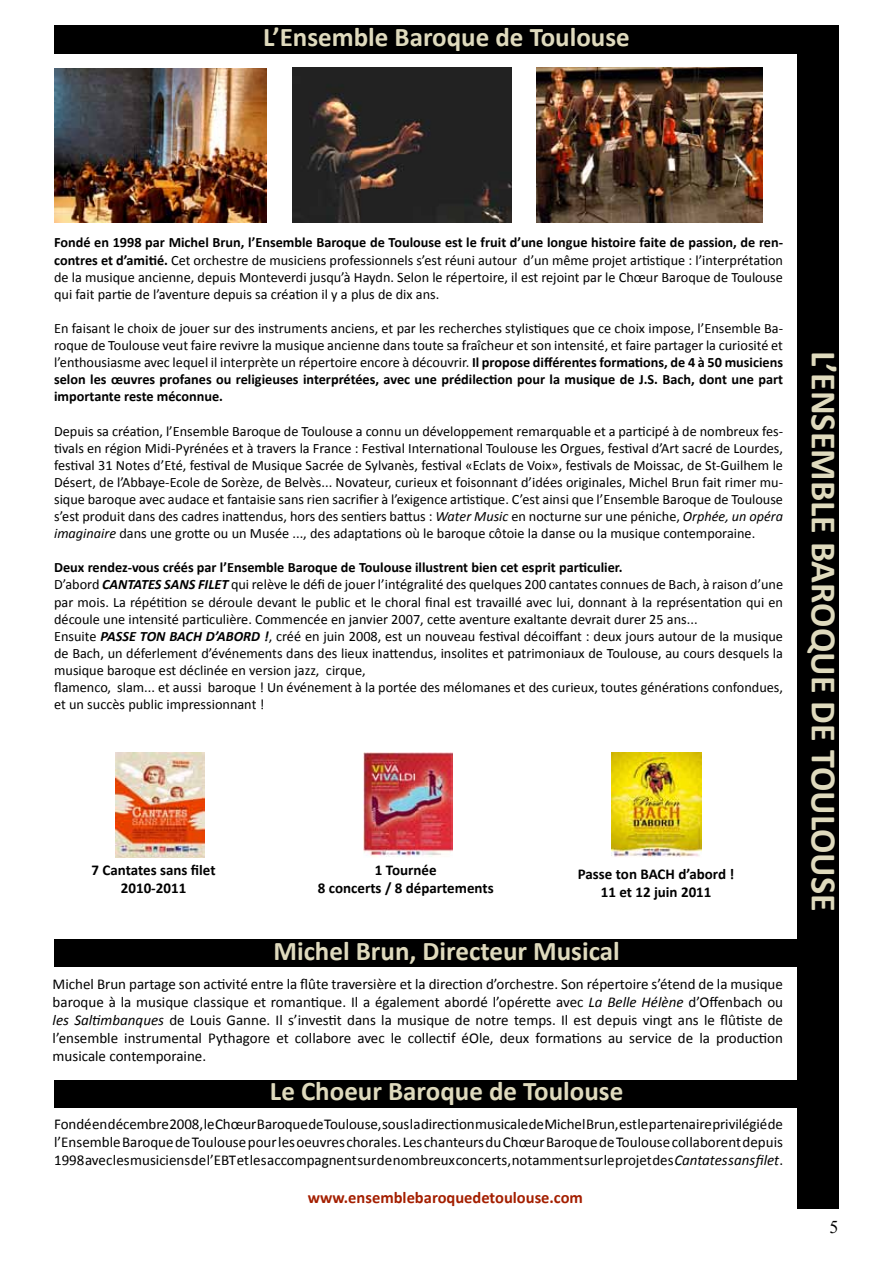
<style>
.page{position:relative;width:893px;height:1263px;background:#fff}
.page>*{position:absolute;margin:0;border:0;box-sizing:border-box;transform-origin:0 0}
.t1{font:700 36px "Calibri";color:#dfdabd}
.t2{font:700 27px "Calibri";color:#dfdabd}
.t3{font:18px "Times New Roman";color:#000}
.t4{font:700 16.5px "Calibri";color:#a41f00}
.t5{font:15px/18px "Calibri";color:#000;text-align:justify}
.t6{font:700 15px/18px "Calibri";color:#000;text-align:center}
.t7{font:14.25px/17.1px "Calibri";color:#000;text-align:justify}
.s1{font-weight:700}
.s2{font-style:italic}
.s3{font-weight:700;font-style:italic}
</style>
<div class="page">
<div style="left:798px;top:54px;width:41px;height:1155px;background:#000"></div>
<div style="left:54px;top:26px;width:785px;height:28px;background:#000"></div>
<div style="left:54px;top:940px;width:785px;height:27px;background:#000"></div>
<div style="left:54px;top:1080px;width:785px;height:27px;background:#000"></div>
<img style="left:54px;top:68px;width:212px;height:155px">
<img style="left:292px;top:68px;width:220px;height:155px">
<img style="left:536px;top:68px;width:226px;height:155px">
<img style="left:115px;top:753px;width:89px;height:104px">
<img style="left:364px;top:753px;width:89px;height:104px">
<img style="left:611px;top:753px;width:90px;height:104px">
<h2 class="t2" style="left:263px;top:20px;width:368px">L’Ensemble Baroque de Toulouse</h2>
<p class="t7" style="left:54px;top:234px;width:730px"><span class="s1">Fondé en 1998 par Michel Brun, l’Ensemble Baroque de Toulouse est le fruit d’une longue histoire faite de passion, de ren&shy;contres et d’amitié.</span> Cet orchestre de musiciens professionnels s’est réuni autour d’un même projet artistique : l’interprétation de la musique ancienne, depuis Monteverdi jusqu’à Haydn. Selon le répertoire, il est rejoint par le Chœur Baroque de Toulouse qui fait partie de l’aventure depuis sa création il y a plus de dix ans.</p>
<p class="t7" style="left:54px;top:320px;width:730px">En faisant le choix de jouer sur des instruments anciens, et par les recherches stylistiques que ce choix impose, l’Ensemble Ba&shy;roque de Toulouse veut faire revivre la musique ancienne dans toute sa fraîcheur et son intensité, et faire partager la curiosité et l’enthousiasme avec lequel il interprète un répertoire encore à découvrir. <span class="s1">Il propose différentes formations, de 4 à 50 musiciens selon les œuvres profanes ou religieuses interprétées, avec une prédilection pour la musique de J.S. Bach, dont une part importante reste méconnue.</span></p>
<p class="t7" style="left:54px;top:422px;width:730px">Depuis sa création, l’Ensemble Baroque de Toulouse a connu un développement remarquable et a participé à de nombreux fes&shy;tivals en région Midi-Pyrénées et à travers la France : Festival International Toulouse les Orgues, festival d’Art sacré de Lourdes, festival 31 Notes d’Eté, festival de Musique Sacrée de Sylvanès, festival «Eclats de Voix», festivals de Moissac, de St-Guilhem le Désert, de l’Abbaye-Ecole de Sorèze, de Belvès... Novateur, curieux et foisonnant d’idées originales, Michel Brun fait rimer mu&shy;sique baroque avec audace et fantaisie sans rien sacrifier à l’exigence artistique. C’est ainsi que l’Ensemble Baroque de Toulouse s’est produit dans des cadres inattendus, hors des sentiers battus : <span class="s2">Water Music</span> en nocturne sur une péniche, <span class="s2">Orphée, un opéra imaginaire</span> dans une grotte ou un Musée ..., des adaptations où le baroque côtoie la danse ou la musique contemporaine.</p>
<p class="t7" style="left:54px;top:559px;width:730px;text-align:left"><span class="s1">Deux rendez-vous créés par l’Ensemble Baroque de Toulouse illustrent bien cet esprit particulier.<br></span>D’abord <span class="s3">CANTATES SANS FILET</span> qui relève le défi de jouer l’intégralité des quelques 200 cantates connues de Bach, à raison d’une par mois. La répétition se déroule devant le public et le choral final est travaillé avec lui, donnant à la représentation qui en découle une intensité particulière. Commencée en janvier 2007, cette aventure exaltante devrait durer 25 ans...<br>Ensuite <span class="s3">PASSE TON BACH D’ABORD !</span>, créé en juin 2008, est un nouveau festival décoiffant : deux jours autour de la musique de Bach, un déferlement d’événements dans des lieux inattendus, insolites et patrimoniaux de Toulouse, au cours desquels la musique baroque est déclinée en version jazz, cirque,<br>flamenco, slam... et aussi baroque ! Un événement à la portée des mélomanes et des curieux, toutes générations confondues, et un succès public impressionnant !</p>
<p class="t6" style="left:92px;top:861px;width:125px">7 Cantates sans filet<br>2010-2011</p>
<p class="t6" style="left:318px;top:861px;width:177px">1 Tournée<br>8 concerts / 8 départements</p>
<p class="t6" style="left:578px;top:865px;width:158px">Passe ton BACH d’abord !<br>11 et 12 juin 2011</p>
<h2 class="t2" style="left:273px;top:934px;width:348px">Michel Brun, Directeur Musical</h2>
<p class="t5" style="left:53px;top:975px;width:732px">Michel Brun partage son activité entre la flûte traversière et la direction d’orchestre. Son répertoire s’étend de la musique baroque à la musique classique et romantique. Il a également abordé l’opérette avec <span class="s2">La Belle Hélène</span> d’Offenbach ou <span class="s2">les Saltimbanques</span> de Louis Ganne. Il s’investit dans la musique de notre temps. Il est depuis vingt ans le flûtiste de l’ensemble instrumental Pythagore et collabore avec le collectif éOle, deux formations au service de la production musicale contemporaine.</p>
<h2 class="t2" style="left:270px;top:1074px;width:355px">Le Choeur Baroque de Toulouse</h2>
<p class="t5" style="left:54px;top:1115px;width:730px">Fondé en décembre 2008, le Chœur Baroque de Toulouse, sous la direction musicale de Michel Brun, est le partenaire privilégié de l’Ensemble Baroque de Toulouse pour les oeuvres chorales. Les chanteurs du Chœur Baroque de Toulouse collaborent depuis 1998 avec les musiciens de l’EBT et les accompagnent sur de nombreux concerts, notamment sur le projet des <span class="s2">Cantates sans filet</span>.</p>
<p class="t4" style="left:308px;top:1187px;width:277px">www.ensemblebaroquedetoulouse.com</p>
<h1 class="t1" style="left:847px;top:351px;width:562px;rotate:90deg">L’ENSEMBLE BAROQUE DE TOULOUSE</h1>
<p class="t3" style="left:829px;top:1215px;width:10px">5</p>
</div>
